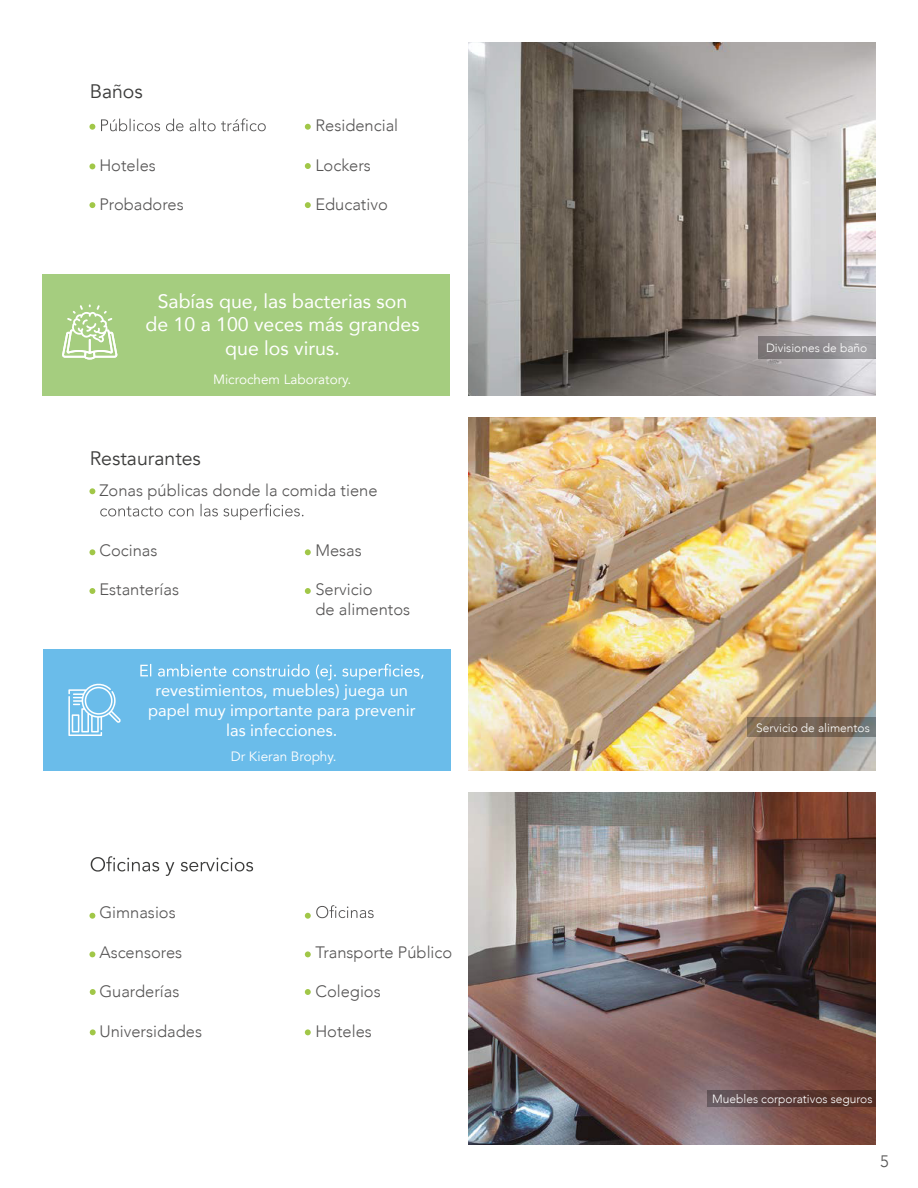
<style>
.page{position:relative;width:918px;height:1188px;background:#fff}
.page>*{position:absolute;margin:0;border:0;box-sizing:border-box;transform-origin:0 0}
.t1{font:19.5px/23.4px "Avenir";color:#fff;text-align:center}
.t2{font:19.5px "Avenir";color:#3c3c3b}
.t3{font:300 16.5px/19.8px "Avenir";color:#555454}
.t4{font:16.5px/19.8px "Avenir";color:#fff;text-align:center}
.t5{font:13.5px "Avenir";color:#fff}
.t6{font:300 12px "Avenir";color:#fff}
</style>
<div class="page">
<svg style="left:91px;top:856px;width:162px;height:20px"></svg>
<svg style="left:101px;top:118px;width:165px;height:13px"></svg>
<img style="left:468px;top:417px;width:408px;height:354px">
<svg style="left:100px;top:504px;width:203px;height:16px"></svg>
<img style="left:468px;top:42px;width:408px;height:354px">
<img style="left:468px;top:792px;width:408px;height:352px">
<div style="left:43px;top:649px;width:407px;height:122px;background:#6abcea"></div>
<svg style="left:140px;top:664px;width:284px;height:16px"></svg>
<svg style="left:747px;top:717px;width:129px;height:20px;background:#756657"></svg>
<div style="left:707px;top:1090px;width:169px;height:16px;background:linear-gradient(to right,#64555b,#512619)"></div>
<div style="left:758px;top:336px;width:118px;height:23px;background:linear-gradient(to right,#767172,#a6a6ab)"></div>
<div style="left:43px;top:274px;width:407px;height:122px;background:#a5cd7f"></div>
<svg style="left:89px;top:124px;width:6px;height:6px"></svg>
<svg style="left:305px;top:124px;width:6px;height:6px"></svg>
<svg style="left:89px;top:163px;width:6px;height:6px"></svg>
<svg style="left:305px;top:163px;width:6px;height:6px"></svg>
<svg style="left:89px;top:202px;width:6px;height:6px"></svg>
<svg style="left:89px;top:549px;width:6px;height:6px"></svg>
<svg style="left:305px;top:549px;width:6px;height:6px"></svg>
<svg style="left:89px;top:588px;width:6px;height:6px"></svg>
<svg style="left:305px;top:588px;width:6px;height:6px"></svg>
<svg style="left:89px;top:488px;width:6px;height:6px"></svg>
<svg style="left:68px;top:684px;width:53px;height:52px"></svg>
<svg style="left:89px;top:913px;width:6px;height:6px"></svg>
<svg style="left:305px;top:905px;width:69px;height:14px"></svg>
<svg style="left:89px;top:951px;width:6px;height:6px"></svg>
<svg style="left:305px;top:951px;width:6px;height:6px"></svg>
<svg style="left:90px;top:989px;width:6px;height:6px"></svg>
<svg style="left:90px;top:1029px;width:6px;height:6px"></svg>
<svg style="left:305px;top:1029px;width:6px;height:6px"></svg>
<svg style="left:305px;top:989px;width:6px;height:6px"></svg>
<svg style="left:62px;top:304px;width:55px;height:56px"></svg>
<svg style="left:305px;top:202px;width:6px;height:6px"></svg>
<p class="t2" style="left:90px;top:79px;width:55px">Baños</p>
<p class="t3" style="left:315px;top:116px;width:84px">Residencial</p>
<p class="t3" style="left:99px;top:155px;width:58px">Hoteles</p>
<p class="t3" style="left:315px;top:155px;width:57px">Lockers</p>
<p class="t3" style="left:99px;top:195px;width:86px">Probadores</p>
<p class="t3" style="left:315px;top:195px;width:74px">Educativo</p>
<p class="t1" style="left:145px;top:289px;width:276px">Sabías que, las bacterias son de 10 a 100 veces más grandes que los virus.</p>
<p class="t5" style="left:213px;top:371px;width:140px">Microchem Laboratory.</p>
<p class="t2" style="left:90px;top:447px;width:113px">Restaurantes</p>
<p class="t3" style="left:99px;top:481px;width:280px">Zonas públicas donde la comida tiene</p>
<p class="t3" style="left:99px;top:540px;width:60px">Cocinas</p>
<p class="t3" style="left:315px;top:540px;width:48px">Mesas</p>
<p class="t3" style="left:99px;top:580px;width:81px">Estanterías</p>
<p class="t3" style="left:315px;top:580px;width:96px">Servicio<br>de alimentos</p>
<p class="t4" style="left:148px;top:680px;width:269px">revestimientos, muebles) juega un papel muy importante para prevenir las infecciones.</p>
<p class="t5" style="left:231px;top:748px;width:107px">Dr Kieran Brophy.</p>
<p class="t3" style="left:99px;top:902px;width:78px">Gimnasios</p>
<p class="t3" style="left:99px;top:942px;width:84px">Ascensores</p>
<p class="t3" style="left:315px;top:942px;width:138px">Transporte Público</p>
<p class="t3" style="left:99px;top:982px;width:82px">Guarderías</p>
<p class="t3" style="left:315px;top:982px;width:67px">Colegios</p>
<p class="t3" style="left:99px;top:1021px;width:104px">Universidades</p>
<p class="t3" style="left:315px;top:1021px;width:58px">Hoteles</p>
<p class="t6" style="left:766px;top:341px;width:103px">Divisiones de baño</p>
<p class="t6" style="left:756px;top:721px;width:115px">Servicio de alimentos</p>
<p class="t6" style="left:712px;top:1092px;width:162px">Muebles corporativos seguros</p>
<p class="t3" style="left:880px;top:1151px;width:10px">5</p>
</div>
